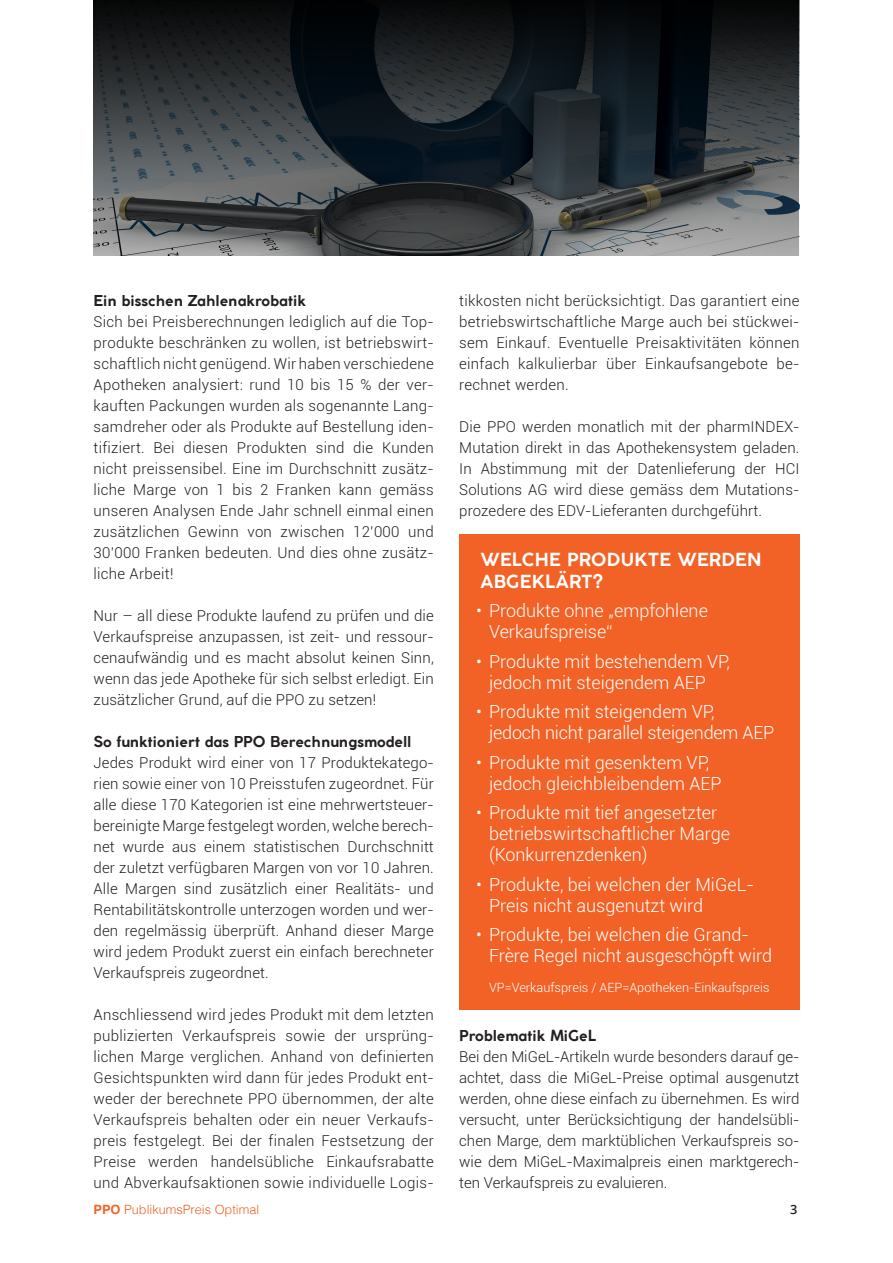
<style>
.page{position:relative;width:893px;height:1263px;background:#fff}
.page>*{position:absolute;margin:0;border:0;box-sizing:border-box;transform-origin:0 0}
.t1{font:300 18px/21px "Roboto";color:#fff}
.t2{font:700 18px/21.6px "Coco Gothic";letter-spacing:.02em;color:#fff}
.t3{font:300 15px/21px "Roboto";letter-spacing:.01em;color:#231f20;text-align:justify}
.t4{font:700 15px "Coco Gothic";color:#231f20}
.t5{font:300 12.75px "Roboto";color:#fff}
.t6{font:300 12.75px "Helvetica";color:#f26227}
.t7{font:600 12.75px "Open Sans";color:#231f20}
.s1{font-weight:700}
</style>
<div class="page">
<svg style="left:94px;top:0;width:705px;height:255px;background:#303538"></svg>
<div style="left:459px;top:534px;width:340px;height:476px;background:#f26227"></div>
<p class="t4" style="left:94px;top:289px;width:214px">Ein bisschen Zahlenakrobatik</p>
<p class="t3" style="left:94px;top:311px;width:342px">Sich bei Preisberechnungen lediglich auf die Top&shy;produkte beschränken zu wollen, ist betriebswirt&shy;schaftlich nicht genügend. Wir haben verschiedene Apotheken analysiert: rund 10 bis 15 % der ver&shy;kauften Packungen wurden als sogenannte Lang&shy;samdreher oder als Produkte auf Bestellung iden&shy;tifiziert. Bei diesen Produkten sind die Kunden nicht preissensibel. Eine im Durchschnitt zusätz&shy;liche Marge von 1 bis 2 Franken kann gemäss unseren Analysen Ende Jahr schnell einmal einen zusätzlichen Gewinn von zwischen 12’000 und 30’000 Franken bedeuten. Und dies ohne zusätz&shy;liche Arbeit!</p>
<p class="t3" style="left:94px;top:605px;width:342px">Nur – all diese Produkte laufend zu prüfen und die Verkaufspreise anzupassen, ist zeit- und ressour&shy;cenaufwändig und es macht absolut keinen Sinn, wenn das jede Apotheke für sich selbst erledigt. Ein zusätzlicher Grund, auf die PPO zu setzen!</p>
<p class="t4" style="left:94px;top:730px;width:319px">So funktioniert das PPO Berechnungsmodell</p>
<p class="t3" style="left:94px;top:752px;width:342px">Jedes Produkt wird einer von 17 Produktekatego&shy;rien sowie einer von 10 Preisstufen zugeordnet. Für alle diese 170 Kategorien ist eine mehrwertsteuer&shy;bereinigte Marge festgelegt worden, welche berech&shy;net wurde aus einem statistischen Durchschnitt der zuletzt verfügbaren Margen von vor 10 Jahren.<br>Alle Margen sind zusätzlich einer Realitäts- und Rentabilitätskontrolle unterzogen worden und wer&shy;den regelmässig überprüft. Anhand dieser Marge wird jedem Produkt zuerst ein einfach berechneter Verkaufspreis zugeordnet.</p>
<p class="t3" style="left:94px;top:1004px;width:342px">Anschliessend wird jedes Produkt mit dem letzten publizierten Verkaufspreis sowie der ursprüng&shy;lichen Marge verglichen. Anhand von definierten Gesichtspunkten wird dann für jedes Produkt ent&shy;weder der berechnete PPO übernommen, der alte Verkaufspreis behalten oder ein neuer Verkaufs&shy;preis festgelegt. Bei der finalen Festsetzung der Preise werden handelsübliche Einkaufsrabatte und Abverkaufsaktionen sowie individuelle Logis-</p>
<p class="t3" style="left:459px;top:290px;width:342px">tikkosten nicht berücksichtigt. Das garantiert eine betriebswirtschaftliche Marge auch bei stückwei&shy;sem Einkauf. Eventuelle Preisaktivitäten können einfach kalkulierbar über Einkaufsangebote be&shy;rechnet werden.</p>
<p class="t3" style="left:459px;top:416px;width:342px">Die PPO werden monatlich mit der pharmINDEX-Mutation direkt in das Apothekensystem geladen.<br>In Abstimmung mit der Datenlieferung der HCI Solutions AG wird diese gemäss dem Mutations&shy;prozedere des EDV-Lieferanten durchgeführt.</p>
<p class="t2" style="left:480px;top:549px;width:282px">WELCHE PRODUKTE WERDEN<br>ABGEKLÄRT?</p>
<p class="t1" style="left:489px;top:600px;width:220px;text-indent:-13px">• Produkte ohne „empfohlene<br>Verkaufspreise“</p>
<p class="t1" style="left:489px;top:650px;width:242px;text-indent:-13px">• Produkte mit bestehendem VP, jedoch mit steigendem AEP</p>
<p class="t1" style="left:489px;top:701px;width:287px;text-indent:-13px">• Produkte mit steigendem VP,<br>jedoch nicht parallel steigendem AEP</p>
<p class="t1" style="left:489px;top:751px;width:234px;text-indent:-13px">• Produkte mit gesenktem VP, jedoch gleichbleibendem AEP</p>
<p class="t1" style="left:489px;top:802px;width:242px;text-indent:-13px">• Produkte mit tief angesetzter betriebswirtschaftlicher Marge (Konkurrenzdenken)</p>
<p class="t1" style="left:489px;top:873px;width:267px;text-indent:-13px">• Produkte, bei welchen der MiGeL-<br>Preis nicht ausgenutzt wird</p>
<p class="t1" style="left:489px;top:924px;width:285px;text-indent:-13px">• Produkte, bei welchen die Grand-<br>Frère Regel nicht ausgeschöpft wird</p>
<p class="t5" style="left:489px;top:978px;width:282px">VP=Verkaufspreis / AEP=Apotheken-Einkaufspreis</p>
<p class="t4" style="left:459px;top:1024px;width:139px">Problematik MiGeL</p>
<p class="t3" style="left:459px;top:1046px;width:342px">Bei den MiGeL-Artikeln wurde besonders darauf ge&shy;achtet, dass die MiGeL-Preise optimal ausgenutzt werden, ohne diese einfach zu übernehmen. Es wird versucht, unter Berücksichtigung der handelsübli&shy;chen Marge, dem marktüblichen Verkaufspreis so&shy;wie dem MiGeL-Maximalpreis einen marktgerech&shy;ten Verkaufspreis zu evaluieren.</p>
<p class="t6" style="left:94px;top:1198px;width:167px"><span class="s1">PPO</span> PublikumsPreis Optimal</p>
<p class="t7" style="left:790px;top:1200px;width:9px">3</p>
</div>
